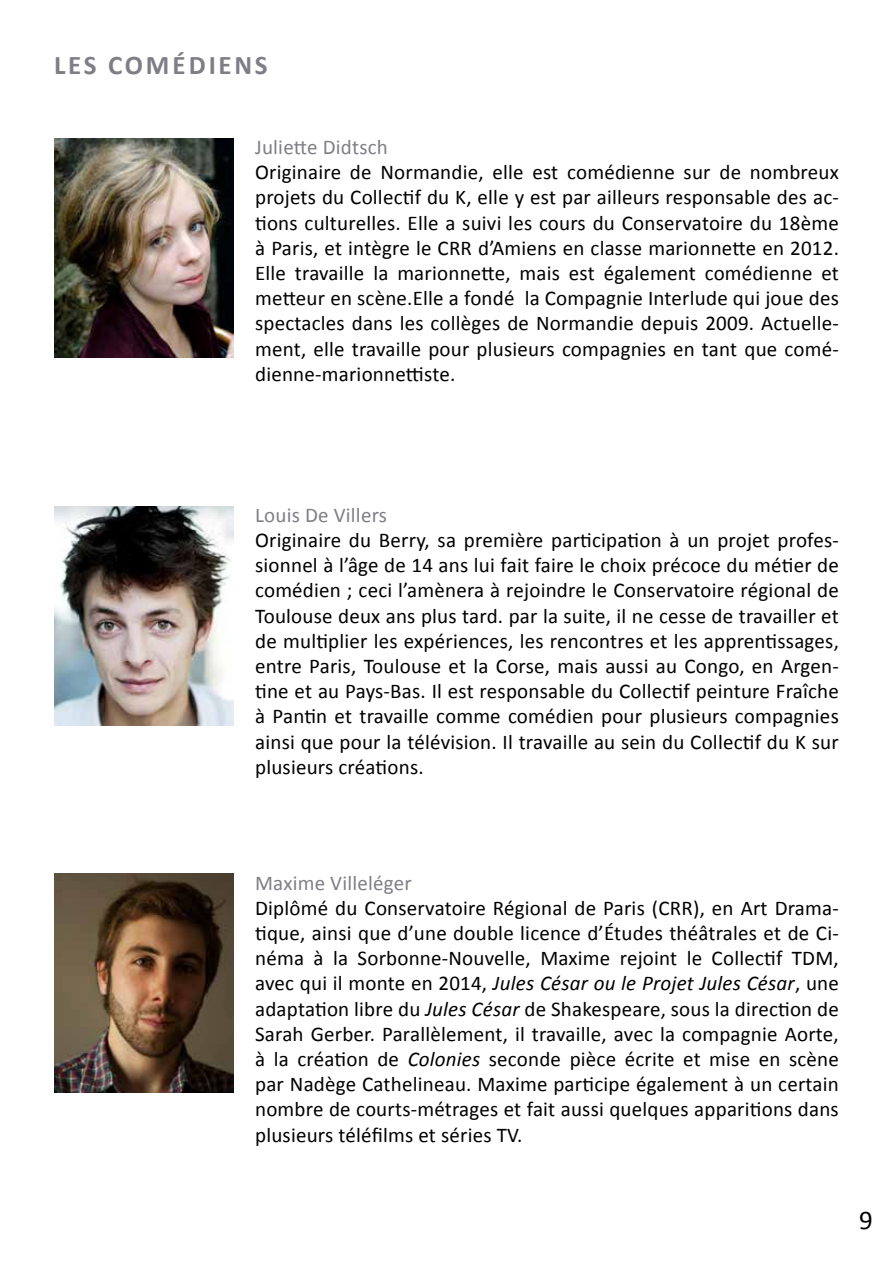
<style>
.page{position:relative;width:893px;height:1263px;background:#fff}
.page>*{position:absolute;margin:0;border:0;box-sizing:border-box;transform-origin:0 0}
.t1{font:700 27px "Calibri";letter-spacing:.1em;color:#7f7e86}
.t2{font:27px "Calibri";color:#000}
.t3{font:21px/25.2px "Calibri";letter-spacing:.01em;color:#000;text-align:justify}
.t4{font:21px "Calibri";letter-spacing:.01em;color:#7f7e86}
.s1{font-style:italic}
</style>
<div class="page">
<img style="left:54px;top:138px;width:179px;height:219px">
<img style="left:54px;top:506px;width:179px;height:219px">
<img style="left:54px;top:874px;width:180px;height:219px">
<p class="t1" style="left:54px;top:48px;width:215px">LES COMÉDIENS</p>
<p class="t4" style="left:255px;top:134px;width:134px">Juliette Didtsch</p>
<p class="t3" style="left:255px;top:160px;width:585px">Originaire de Normandie, elle est comédienne sur de nombreux projets du Collectif du K, elle y est par ailleurs responsable des ac&shy;tions culturelles. Elle a suivi les cours du Conservatoire du 18ème à Paris, et intègre le CRR d’Amiens en classe marionnette en 2012.<br>Elle travaille la marionnette, mais est également comédienne et metteur en scène.Elle a fondé la Compagnie Interlude qui joue des spectacles dans les collèges de Normandie depuis 2009. Actuelle&shy;ment, elle travaille pour plusieurs compagnies en tant que comé- dienne-marionnettiste.</p>
<p class="t4" style="left:255px;top:501px;width:133px">Louis De Villers</p>
<p class="t3" style="left:255px;top:527px;width:585px">Originaire du Berry, sa première participation à un projet profes&shy;sionnel à l’âge de 14 ans lui fait faire le choix précoce du métier de comédien ; ceci l’amènera à rejoindre le Conservatoire régional de Toulouse deux ans plus tard. par la suite, il ne cesse de travailler et de multiplier les expériences, les rencontres et les apprentissages, entre Paris, Toulouse et la Corse, mais aussi au Congo, en Argen&shy;tine et au Pays-Bas. Il est responsable du Collectif peinture Fraîche à Pantin et travaille comme comédien pour plusieurs compagnies ainsi que pour la télévision. Il travaille au sein du Collectif du K sur plusieurs créations.</p>
<p class="t4" style="left:255px;top:869px;width:158px">Maxime Villeléger</p>
<p class="t3" style="left:255px;top:895px;width:585px">Diplômé du Conservatoire Régional de Paris (CRR), en Art Drama&shy;tique, ainsi que d’une double licence d’Études théâtrales et de Ci&shy;néma à la Sorbonne-Nouvelle, Maxime rejoint le Collectif TDM, avec qui il monte en 2014, <span class="s1">Jules César ou le Projet Jules César</span>, une adaptation libre du <span class="s1">Jules César</span> de Shakespeare, sous la direction de Sarah Gerber. Parallèlement, il travaille, avec la compagnie Aorte, à la création de <span class="s1">Colonies</span> seconde pièce écrite et mise en scène par Nadège Cathelineau. Maxime participe également à un certain nombre de courts-métrages et fait aussi quelques apparitions dans plusieurs téléfilms et séries TV.</p>
<p class="t2" style="left:859px;top:1203px;width:15px">9</p>
</div>
